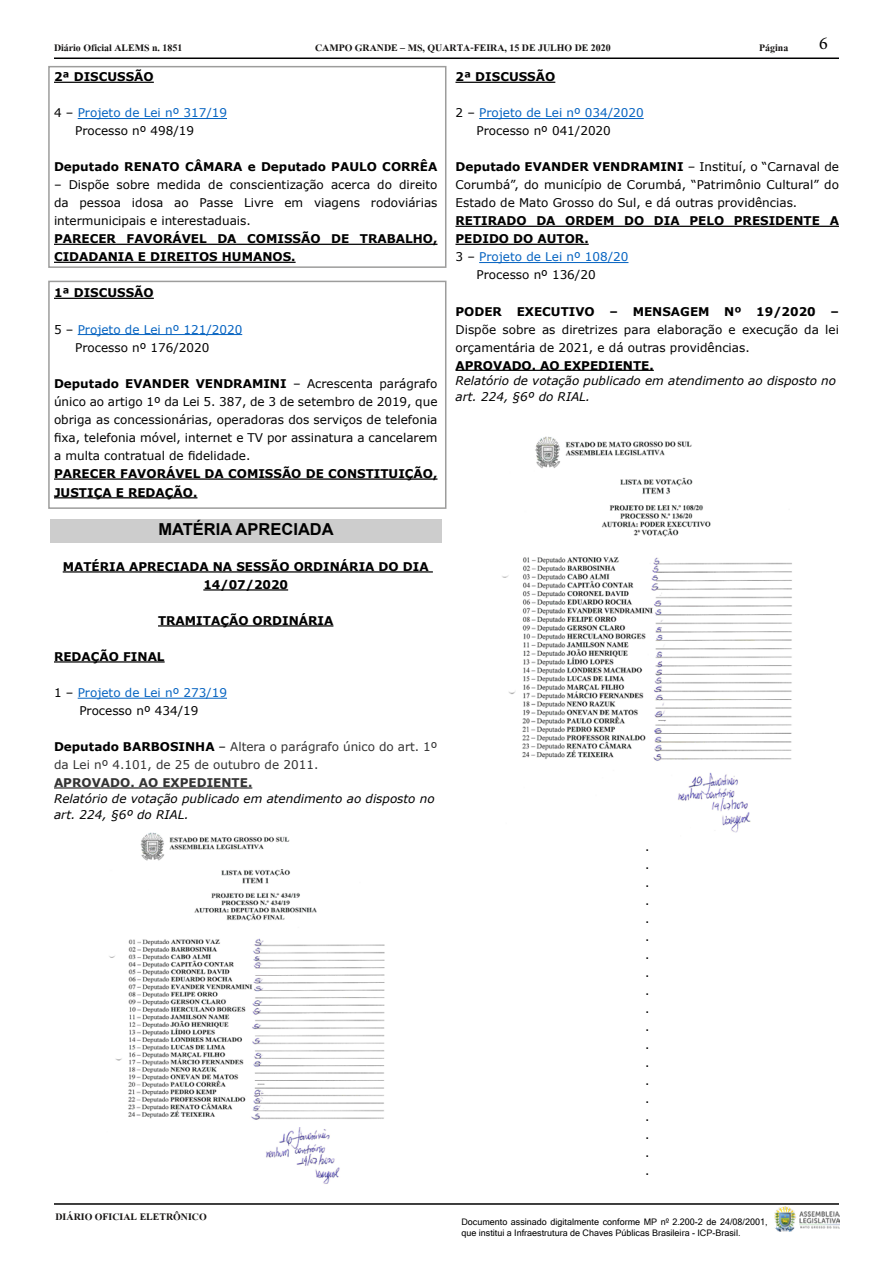
<style>
.page{position:relative;width:893px;height:1263px;background:#fff}
.page>*{position:absolute;margin:0;border:0;box-sizing:border-box;transform-origin:0 0}
.t1{font:18px "Minion Pro";color:#000}
.t2{font:700 16.5px "Arial";color:#000}
.t3{font:700 15px "Angsana New";color:#161413}
.t4{font:12px/18px "Verdana";color:#000;text-align:justify}
.t5{font:700 12px/18px "Verdana";color:#000}
.t6{font:12px/18px "Verdana";color:#0563c1}
.t7{font:italic 12px/15.9px "Verdana";color:#000}
.t8{font:12px/18px "Verdana";color:#333}
.t9{font:700 12px "Verdana";color:#333}
.t10{font:9px/10.8px "Microsoft Sans Serif";color:#000}
.s1{color:#000}
.s2{font-weight:700}
.s3{font-weight:700;color:#000}
</style>
<div class="page">
<hr style="left:54px;top:58px;width:785px;height:1px;background:#000">
<hr style="left:54px;top:1203px;width:785px;height:2px;background:#000">
<img style="left:774px;top:1206px;width:66px;height:25px">
<hr style="left:54px;top:82px;width:100px;height:1px;background:#000">
<hr style="left:78px;top:118px;width:149px;height:1px;background:#0563c1">
<hr style="left:54px;top:244px;width:383px;height:1px;background:#000">
<hr style="left:54px;top:262px;width:242px;height:1px;background:#000">
<hr style="left:54px;top:298px;width:100px;height:1px;background:#000">
<hr style="left:78px;top:334px;width:164px;height:1px;background:#0563c1">
<hr style="left:54px;top:478px;width:383px;height:2px;background:#000">
<hr style="left:54px;top:497px;width:143px;height:1px;background:#000">
<div style="left:50px;top:519px;width:392px;height:24px;background:#cdcdcd"></div>
<hr style="left:63px;top:571px;width:370px;height:1px;background:#000">
<hr style="left:203px;top:589px;width:85px;height:1px;background:#000">
<hr style="left:158px;top:625px;width:175px;height:1px;background:#000">
<hr style="left:54px;top:661px;width:111px;height:1px;background:#000">
<hr style="left:78px;top:698px;width:149px;height:1px;background:#0563c1">
<hr style="left:54px;top:787px;width:198px;height:1px;background:#333">
<hr style="left:455px;top:82px;width:100px;height:1px;background:#000">
<hr style="left:479px;top:118px;width:165px;height:1px;background:#0563c1">
<hr style="left:455px;top:226px;width:384px;height:1px;background:#000">
<hr style="left:455px;top:244px;width:134px;height:1px;background:#000">
<hr style="left:479px;top:262px;width:149px;height:1px;background:#0563c1">
<hr style="left:455px;top:370px;width:199px;height:1px;background:#000">
<div style="left:48px;top:66px;width:398px;height:202px;border:2px solid #9d9d9c"></div>
<img style="left:109px;top:832px;width:276px;height:353px">
<img style="left:502px;top:436px;width:290px;height:397px">
<div style="left:48px;top:281px;width:398px;height:228px;border:2px solid #9d9d9c"></div>
<p class="t3" style="left:54px;top:36px;width:130px">Diário Oficial ALEMS n. 1851</p>
<p class="t3" style="left:315px;top:36px;width:297px">CAMPO GRANDE – MS, QUARTA-FEIRA, 15 DE JULHO DE 2020</p>
<p class="t3" style="left:759px;top:36px;width:31px">Página</p>
<h1 class="t1" style="left:819px;top:31px;width:10px">6</h1>
<p class="t5" style="left:54px;top:68px;width:101px">2ª DISCUSSÃO</p>
<p class="t6" style="left:75px;top:104px;width:153px;text-indent:-21px"><span class="s1">4 –</span> Projeto de Lei nº 317/19<br><span class="s1">Processo nº 498/19</span></p>
<p class="t5" style="left:54px;top:158px;width:385px">Deputado RENATO CÂMARA e Deputado PAULO CORRÊA</p>
<p class="t4" style="left:54px;top:176px;width:385px">– Dispõe sobre medida de conscientização acerca do direito da pessoa idosa ao Passe Livre em viagens rodoviárias intermunicipais e interestaduais.</p>
<p class="t5" style="left:54px;top:230px;width:385px">PARECER FAVORÁVEL DA COMISSÃO DE TRABALHO,<br>CIDADANIA E DIREITOS HUMANOS.</p>
<p class="t5" style="left:54px;top:284px;width:101px">1ª DISCUSSÃO</p>
<p class="t6" style="left:75px;top:320px;width:169px;text-indent:-21px"><span class="s1">5 –</span> Projeto de Lei nº 121/2020<br><span class="s1">Processo nº 176/2020</span></p>
<p class="t4" style="left:54px;top:374px;width:385px"><span class="s2">Deputado EVANDER VENDRAMINI</span> – Acrescenta parágrafo único ao artigo 1º da Lei 5. 387, de 3 de setembro de 2019, que obriga as concessionárias, operadoras dos serviços de telefonia fixa, telefonia móvel, internet e TV por assinatura a cancelarem a multa contratual de fidelidade.</p>
<p class="t5" style="left:54px;top:464px;width:385px;line-height:18.8px">PARECER FAVORÁVEL DA COMISSÃO DE CONSTITUIÇÃO,<br>JUSTIÇA E REDAÇÃO.</p>
<h2 class="t2" style="left:158px;top:518px;width:177px">MATÉRIA APRECIADA</h2>
<p class="t5" style="left:63px;top:557px;width:368px;text-align:center">MATÉRIA APRECIADA NA SESSÃO ORDINÁRIA DO DIA<br>14/07/2020</p>
<p class="t5" style="left:158px;top:611px;width:177px">TRAMITAÇÃO ORDINÁRIA</p>
<p class="t5" style="left:54px;top:647px;width:112px">REDAÇÃO FINAL</p>
<p class="t6" style="left:54px;top:684px;width:175px;text-align:center"><span class="s1">1 –</span> Projeto de Lei nº 273/19<br><span class="s1">Processo nº 434/19</span></p>
<p class="t8" style="left:54px;top:738px;width:385px"><span class="s3">Deputado BARBOSINHA</span> <span class="s1">–</span> Altera o parágrafo único do art. 1º da Lei nº 4.101, de 25 de outubro de 2011.</p>
<p class="t9" style="left:54px;top:774px;width:200px">APROVADO. AO EXPEDIENTE.</p>
<p class="t7" style="left:54px;top:791px;width:382px">Relatório de votação publicado em atendimento ao disposto no art. 224, §6º do RIAL.</p>
<p class="t3" style="left:56px;top:1205px;width:153px">DIÁRIO OFICIAL ELETRÔNICO</p>
<p class="t5" style="left:455px;top:68px;width:101px">2ª DISCUSSÃO</p>
<p class="t6" style="left:477px;top:104px;width:169px;text-indent:-21px"><span class="s1">2 –</span> Projeto de Lei nº 034/2020<br><span class="s1">Processo nº 041/2020</span></p>
<p class="t4" style="left:455px;top:158px;width:385px"><span class="s2">Deputado EVANDER VENDRAMINI</span> – Instituí, o “Carnaval de Corumbá”, do município de Corumbá, “Patrimônio Cultural” do Estado de Mato Grosso do Sul, e dá outras providências.</p>
<p class="t5" style="left:455px;top:212px;width:385px">RETIRADO DA ORDEM DO DIA PELO PRESIDENTE A</p>
<p class="t5" style="left:455px;top:230px;width:135px">PEDIDO DO AUTOR.</p>
<p class="t6" style="left:455px;top:248px;width:175px"><span class="s1">3 –</span> Projeto de Lei nº 108/20</p>
<p class="t4" style="left:477px;top:266px;width:121px">Processo nº 136/20</p>
<p class="t5" style="left:455px;top:302px;width:385px">PODER EXECUTIVO – MENSAGEM Nº 19/2020 –</p>
<p class="t4" style="left:455px;top:320px;width:385px">Dispõe sobre as diretrizes para elaboração e execução da lei orçamentária de 2021, e dá outras providências.</p>
<p class="t5" style="left:455px;top:356px;width:200px">APROVADO. AO EXPEDIENTE.</p>
<p class="t7" style="left:455px;top:373px;width:382px">Relatório de votação publicado em atendimento ao disposto no art. 224, §6º do RIAL.</p>
<p class="t4" style="left:645px;top:838px;width:6px">. . . . . . . . . . . . . . . . . . .</p>
<p class="t10" style="left:461px;top:1216px;width:308px">Documento assinado digitalmente conforme MP nº 2.200-2 de 24/08/2001, que institui a Infraestrutura de Chaves Públicas Brasileira - ICP-Brasil.</p>
</div>
